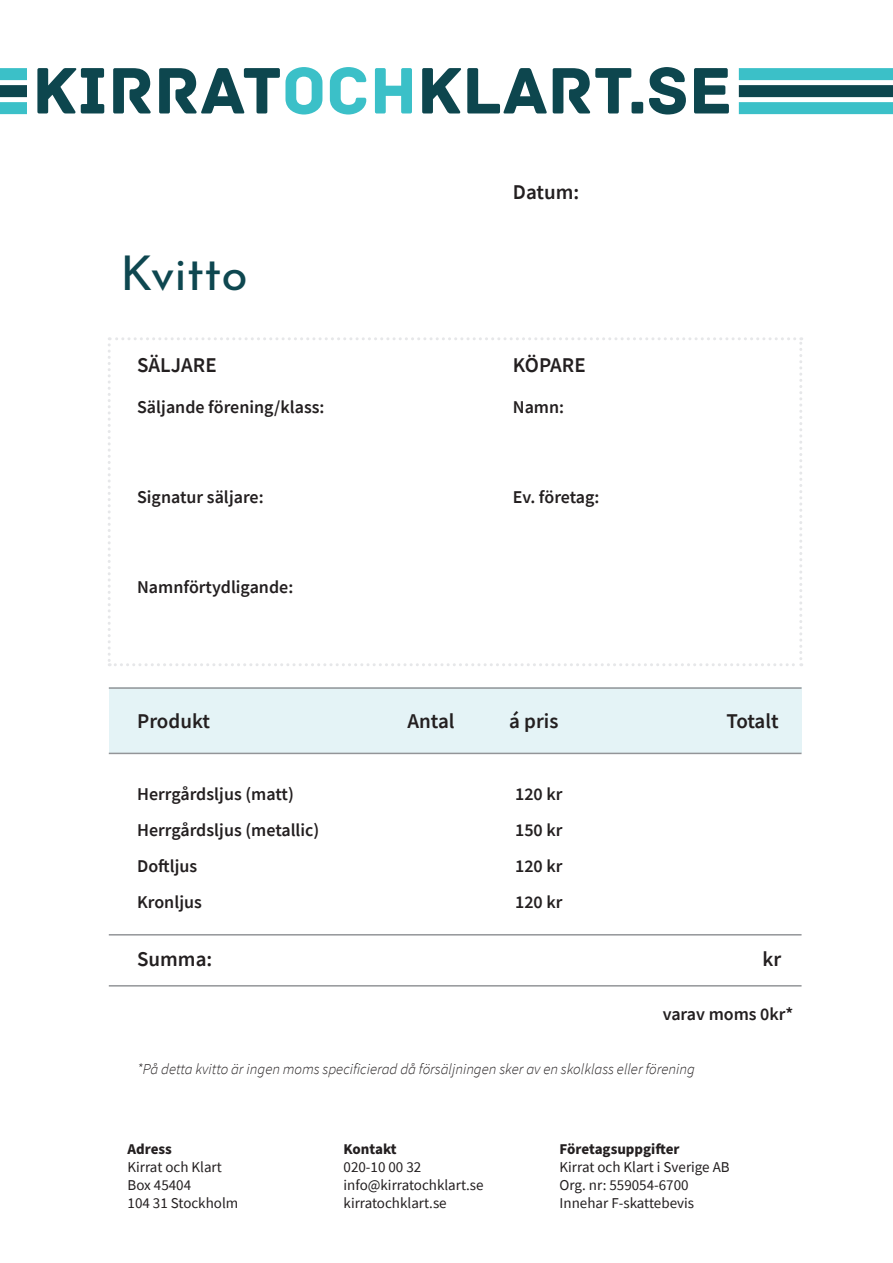
<style>
.page{position:relative;width:893px;height:1263px;background:#fff}
.page>*{position:absolute;margin:0;border:0;box-sizing:border-box;transform-origin:0 0}
.t1{font:48px "Josefin Sans";color:#0e4750}
.t2{font:600 21px "Source Sans Pro";color:#231f20}
.t3{font:600 18px "Source Sans Pro";color:#231f20}
.t4{font:15px "Source Sans Pro";color:#231f20}
.t5{font:italic 300 15px "Source Sans Pro";color:#231f20}
.t6{font:700 15px "Source Sans Pro";color:#231f20}
</style>
<div class="page">
<svg style="left:108px;top:337px;width:694px;height:329px"></svg>
<div style="left:109px;top:687px;width:692px;height:66px;background:#e4f3f6"></div>
<svg style="left:422px;top:67px;width:307px;height:48px"></svg>
<svg style="left:37px;top:67px;width:375px;height:48px"></svg>
<div style="left:0;top:68px;width:27px;height:12px;background:#3bc0c8"></div>
<div style="left:739px;top:68px;width:154px;height:12px;background:#3bc0c8"></div>
<div style="left:0;top:85px;width:27px;height:12px;background:#0d464e"></div>
<div style="left:739px;top:85px;width:154px;height:12px;background:#0d464e"></div>
<div style="left:0;top:102px;width:27px;height:12px;background:#3bc0c8"></div>
<div style="left:739px;top:102px;width:154px;height:12px;background:#3bc0c8"></div>
<hr style="left:109px;top:934px;width:692px;height:1px;background:#939598">
<hr style="left:109px;top:985px;width:692px;height:1px;background:#939598">
<hr style="left:109px;top:687px;width:692px;height:2px;background:#939598">
<hr style="left:109px;top:753px;width:692px;height:1px;background:#939598">
<p class="t1" style="left:120px;top:233px;width:129px">Kvitto</p>
<p class="t2" style="left:513px;top:178px;width:68px">Datum:</p>
<p class="t2" style="left:137px;top:351px;width:81px">SÄLJARE</p>
<p class="t2" style="left:513px;top:351px;width:74px">KÖPARE</p>
<p class="t3" style="left:513px;top:395px;width:53px">Namn:</p>
<p class="t3" style="left:137px;top:395px;width:189px">Säljande förening/klass:</p>
<p class="t3" style="left:137px;top:485px;width:128px">Signatur säljare:</p>
<p class="t3" style="left:137px;top:575px;width:158px">Namnförtydligande:</p>
<p class="t3" style="left:513px;top:485px;width:88px">Ev. företag:</p>
<p class="t2" style="left:137px;top:707px;width:74px">Produkt</p>
<p class="t2" style="left:407px;top:707px;width:49px">Antal</p>
<p class="t2" style="left:509px;top:707px;width:51px">á pris</p>
<p class="t2" style="left:726px;top:707px;width:54px">Totalt</p>
<p class="t3" style="left:137px;top:782px;width:158px">Herrgårdsljus (matt)</p>
<p class="t3" style="left:515px;top:782px;width:49px">120 kr</p>
<p class="t3" style="left:137px;top:818px;width:184px">Herrgårdsljus (metallic)</p>
<p class="t3" style="left:515px;top:818px;width:49px">150 kr</p>
<p class="t3" style="left:137px;top:854px;width:62px">Doftljus</p>
<p class="t3" style="left:515px;top:854px;width:49px">120 kr</p>
<p class="t3" style="left:137px;top:890px;width:66px">Kronljus</p>
<p class="t3" style="left:515px;top:890px;width:49px">120 kr</p>
<p class="t2" style="left:137px;top:945px;width:77px">Summa:</p>
<p class="t2" style="left:762px;top:945px;width:20px">kr</p>
<p class="t3" style="left:663px;top:1002px;width:132px">varav moms 0kr*</p>
<p class="t5" style="left:137px;top:1060px;width:559px">*På detta kvitto är ingen moms specificierad då försäljningen sker av en skolklass eller förening</p>
<p class="t6" style="left:128px;top:1139px;width:46px">Adress</p>
<p class="t6" style="left:344px;top:1139px;width:55px">Kontakt</p>
<p class="t6" style="left:560px;top:1139px;width:121px">Företagsuppgifter</p>
<p class="t4" style="left:128px;top:1157px;width:96px">Kirrat och Klart</p>
<p class="t4" style="left:344px;top:1157px;width:79px">020-10 00 32</p>
<p class="t4" style="left:560px;top:1157px;width:172px">Kirrat och Klart i Sverige AB</p>
<p class="t4" style="left:128px;top:1175px;width:65px">Box 45404</p>
<p class="t4" style="left:344px;top:1175px;width:142px">info@kirratochklart.se</p>
<p class="t4" style="left:560px;top:1175px;width:131px">Org. nr: 559054-6700</p>
<p class="t4" style="left:128px;top:1193px;width:112px">104 31 Stockholm</p>
<p class="t4" style="left:344px;top:1193px;width:105px">kirratochklart.se</p>
<p class="t4" style="left:560px;top:1193px;width:136px">Innehar F-skattebevis</p>
</div>
